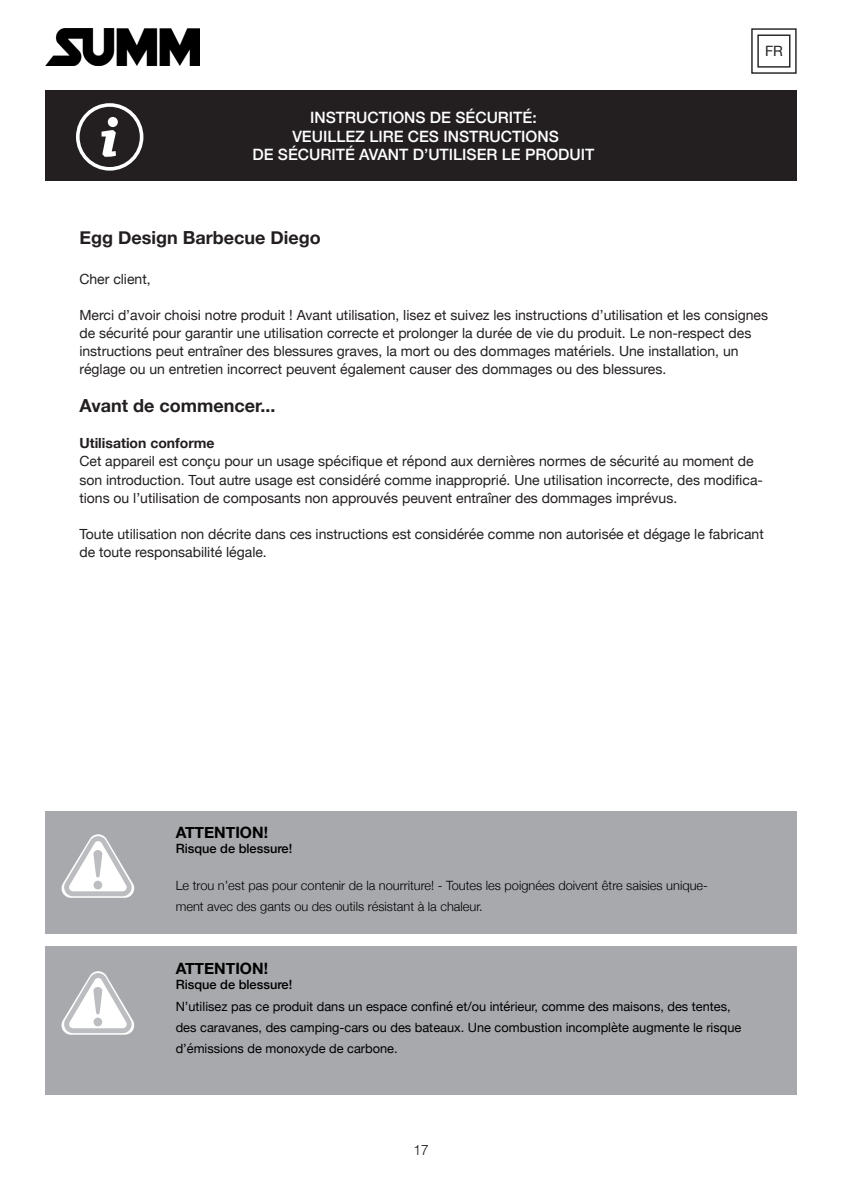
<style>
.page{position:relative;width:842px;height:1191px;background:#fff}
.page>*{position:absolute;margin:0;border:0;box-sizing:border-box;transform-origin:0 0}
.t1{font:700 18px "Helvetica Neue";color:#231f20}
.t2{font:500 15.6px/18.8px "Helvetica Neue";color:#fff;text-align:center}
.t3{font:700 15.6px "Helvetica Neue";color:#000}
.t4{font:300 14.2px "Helvetica";color:#231f20}
.t5{font:14.2px "Helvetica Neue";color:#231f20}
.t6{font:14px/18px "Helvetica Neue";color:#231f20}
.t7{font:700 14px "Helvetica Neue";color:#231f20}
.t8{font:12.8px/21.4px "Helvetica Neue";color:#000}
.t9{font:300 12.8px/21.2px "Helvetica Neue";color:#000}
.t10{font:500 12.8px "Helvetica Neue";color:#000}
</style>
<div class="page">
<div style="left:45px;top:91px;width:752px;height:90px;background:#231f20"></div>
<svg style="left:76px;top:103px;width:67px;height:68px"></svg>
<div style="left:751px;top:28px;width:46px;height:46px;border:1px solid #231f20"></div>
<div style="left:757px;top:35px;width:33px;height:33px;border:1px solid #231f20"></div>
<img style="left:45px;top:29px;width:155px;height:37px">
<div style="left:45px;top:811px;width:752px;height:122px;background:#a8a9ad"></div>
<div style="left:45px;top:946px;width:752px;height:148px;background:#a8a9ad"></div>
<svg style="left:61px;top:834px;width:74px;height:63px"></svg>
<svg style="left:61px;top:971px;width:74px;height:63px"></svg>
<p class="t2" style="left:252px;top:107px;width:343px">INSTRUCTIONS DE SÉCURITÉ:<br>VEUILLEZ LIRE CES INSTRUCTIONS<br>DE SÉCURITÉ AVANT D’UTILISER LE PRODUIT</p>
<p class="t5" style="left:765px;top:41px;width:19px">FR</p>
<p class="t1" style="left:79px;top:224px;width:243px">Egg Design Barbecue Diego</p>
<p class="t6" style="left:79px;top:271px;width:73px">Cher client,</p>
<p class="t6" style="left:79px;top:307px;width:690px">Merci d’avoir choisi notre produit ! Avant utilisation, lisez et suivez les instructions d’utilisation et les consignes de sécurité pour garantir une utilisation correcte et prolonger la durée de vie du produit. Le non-respect des instructions peut entraîner des blessures graves, la mort ou des dommages matériels. Une installation, un réglage ou un entretien incorrect peuvent également causer des dommages ou des blessures.</p>
<p class="t1" style="left:79px;top:392px;width:198px">Avant de commencer...</p>
<p class="t7" style="left:79px;top:432px;width:137px">Utilisation conforme</p>
<p class="t6" style="left:79px;top:453px;width:685px">Cet appareil est conçu pour un usage spécifique et répond aux dernières normes de sécurité au moment de son introduction. Tout autre usage est considéré comme inapproprié. Une utilisation incorrecte, des modifica&shy;tions ou l’utilisation de composants non approuvés peuvent entraîner des dommages imprévus.</p>
<p class="t6" style="left:79px;top:525px;width:686px">Toute utilisation non décrite dans ces instructions est considérée comme non autorisée et dégage le fabricant de toute responsabilité légale.</p>
<p class="t3" style="left:176px;top:820px;width:94px">ATTENTION!</p>
<p class="t10" style="left:176px;top:838px;width:118px">Risque de blessure!</p>
<p class="t9" style="left:176px;top:874px;width:534px">Le trou n’est pas pour contenir de la nourriture! - Toutes les poignées doivent être saisies unique&shy;ment avec des gants ou des outils résistant à la chaleur.</p>
<p class="t3" style="left:176px;top:956px;width:94px">ATTENTION!</p>
<p class="t10" style="left:176px;top:974px;width:118px">Risque de blessure!</p>
<p class="t8" style="left:176px;top:996px;width:567px">N’utilisez pas ce produit dans un espace confiné et/ou intérieur, comme des maisons, des tentes, des caravanes, des camping-cars ou des bateaux. Une combustion incomplète augmente le risque d’émissions de monoxyde de carbone.</p>
<p class="t4" style="left:413px;top:1137px;width:17px">17</p>
</div>
